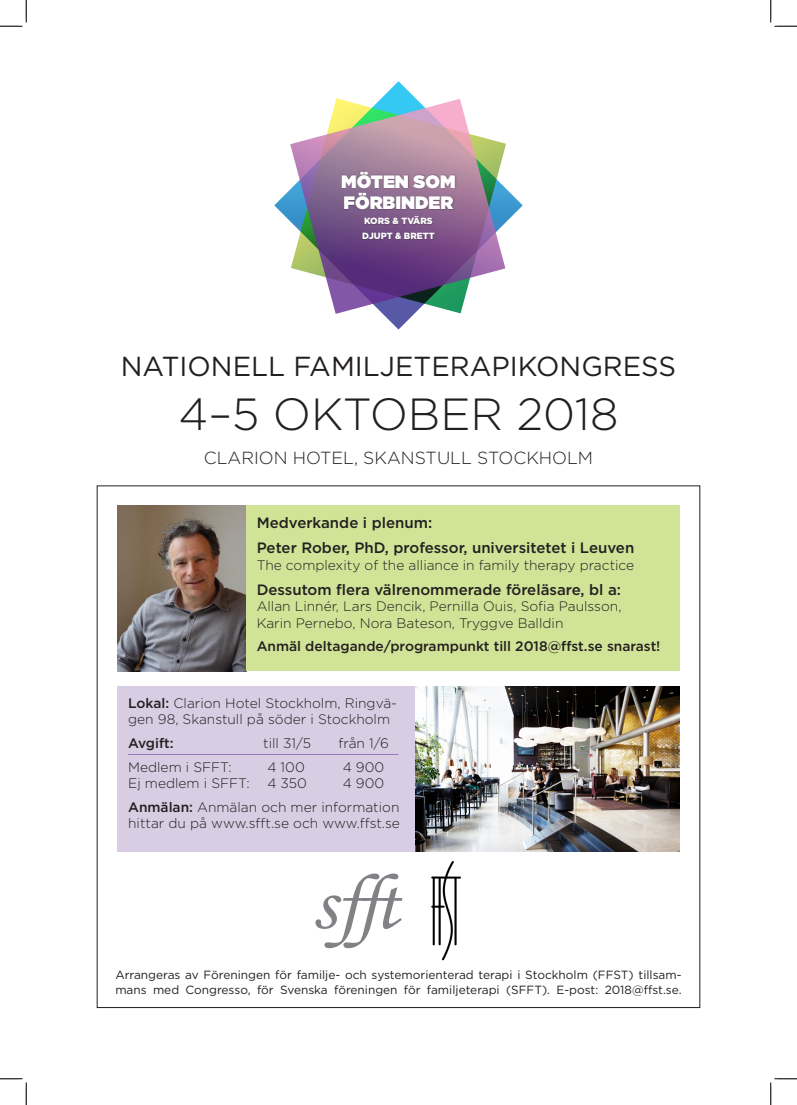
<style>
.page{position:relative;width:797px;height:1105px;background:#fff}
.page>*{position:absolute;margin:0;border:0;box-sizing:border-box;transform-origin:0 0}
.t1{font:300 45px "Gotham";color:#231f20}
.t2{font:27.5px "Gotham";color:#231f20}
.t3{font:900 18px/21.6px "Gotham";color:#fff}
.t4{font:300 17.5px "Gotham";color:#231f20}
.t5{font:500 15px "Gotham";color:#231f20}
.t6{font:300 13.75px/16.5px "Gotham";color:#231f20}
.t7{font:500 13.75px "Gotham";color:#231f20}
.t8{font:13px "Gotham";color:#231f20}
.t9{font:11.88px/14.2px "Gotham";color:#231f20}
.t10{font:900 9px/15px "Gotham";color:#fff}
.s1{font-weight:500}
</style>
<div class="page">
<img style="left:415px;top:686px;width:264px;height:166px">
<svg style="left:274px;top:81px;width:248px;height:249px"></svg>
<svg style="left:290px;top:99px;width:215px;height:215px"></svg>
<div style="left:340px;top:170px;width:116px;height:71px;background:#231f20;opacity:.5"></div>
<img style="left:117px;top:505px;width:129px;height:166px">
<svg style="left:315px;top:873px;width:87px;height:75px"></svg>
<img style="left:431px;top:861px;width:30px;height:100px">
<div style="left:246px;top:505px;width:433px;height:166px;background:#d0e396"></div>
<div style="left:117px;top:686px;width:298px;height:166px;background:#d8cde3"></div>
<hr style="left:128px;top:754px;width:270px;height:1px;background:#9a77b5">
<svg style="left:0;top:0;width:27px;height:27px"></svg>
<svg style="left:0;top:1078px;width:27px;height:27px"></svg>
<svg style="left:770px;top:0;width:27px;height:27px"></svg>
<svg style="left:770px;top:1078px;width:27px;height:27px"></svg>
<p class="t3" style="left:341px;top:170px;width:116px">MÖTEN SOM<br>FÖRBINDER</p>
<p class="t10" style="left:362px;top:214px;width:74px">KORS &amp; TVÄRS<br>DJUPT &amp; BRETT</p>
<p class="t2" style="left:121px;top:349px;width:557px">NATIONELL FAMILJETERAPIKONGRESS</p>
<p class="t1" style="left:178px;top:387px;width:441px">4–5 OKTOBER 2018</p>
<p class="t4" style="left:204px;top:447px;width:391px">CLARION HOTEL, SKANSTULL STOCKHOLM</p>
<p class="t8" style="left:353px;top:361px;width:88px">STOCKHOLM</p>
<p class="t5" style="left:257px;top:514px;width:177px">Medverkande i plenum:</p>
<p class="t5" style="left:257px;top:539px;width:379px">Peter Rober, PhD, professor, universitetet i Leuven</p>
<p class="t6" style="left:257px;top:556px;width:379px">The complexity of the alliance in family therapy practice</p>
<p class="t5" style="left:257px;top:580px;width:366px">Dessutom flera välrenommerade föreläsare, bl a:</p>
<p class="t6" style="left:257px;top:598px;width:366px">Allan Linnér, Lars Dencik, Pernilla Ouis, Sofia Paulsson,<br>Karin Pernebo, Nora Bateson, Tryggve Balldin</p>
<p class="t7" style="left:257px;top:638px;width:405px">Anmäl deltagande/programpunkt till 2018@ffst.se snarast!</p>
<p class="t6" style="left:128px;top:695px;width:270px"><span class="s1">Lokal:</span> Clarion Hotel Stockholm, Ringvä&shy;gen 98, Skanstull på söder i Stockholm</p>
<p class="t7" style="left:128px;top:735px;width:47px">Avgift:</p>
<p class="t6" style="left:263px;top:735px;width:49px">till 31/5</p>
<p class="t6" style="left:128px;top:758px;width:105px">Medlem i SFFT:</p>
<p class="t6" style="left:267px;top:758px;width:39px">4 100</p>
<p class="t6" style="left:128px;top:775px;width:123px">Ej medlem i SFFT:</p>
<p class="t6" style="left:267px;top:775px;width:41px">4 350</p>
<p class="t6" style="left:128px;top:798px;width:273px"><span class="s1">Anmälan:</span> Anmälan och mer information hittar du på www.sfft.se och www.ffst.se</p>
<p class="t6" style="left:338px;top:735px;width:52px">från 1/6</p>
<p class="t6" style="left:343px;top:758px;width:43px">4 900<br>4 900</p>
<p class="t9" style="left:115px;top:968px;width:568px">Arrangeras av Föreningen för familje- och systemorienterad terapi i Stockholm (FFST) tillsam&shy;mans med Congresso, för Svenska föreningen för familjeterapi (SFFT). E-post: 2018@ffst.se.</p>
</div>
